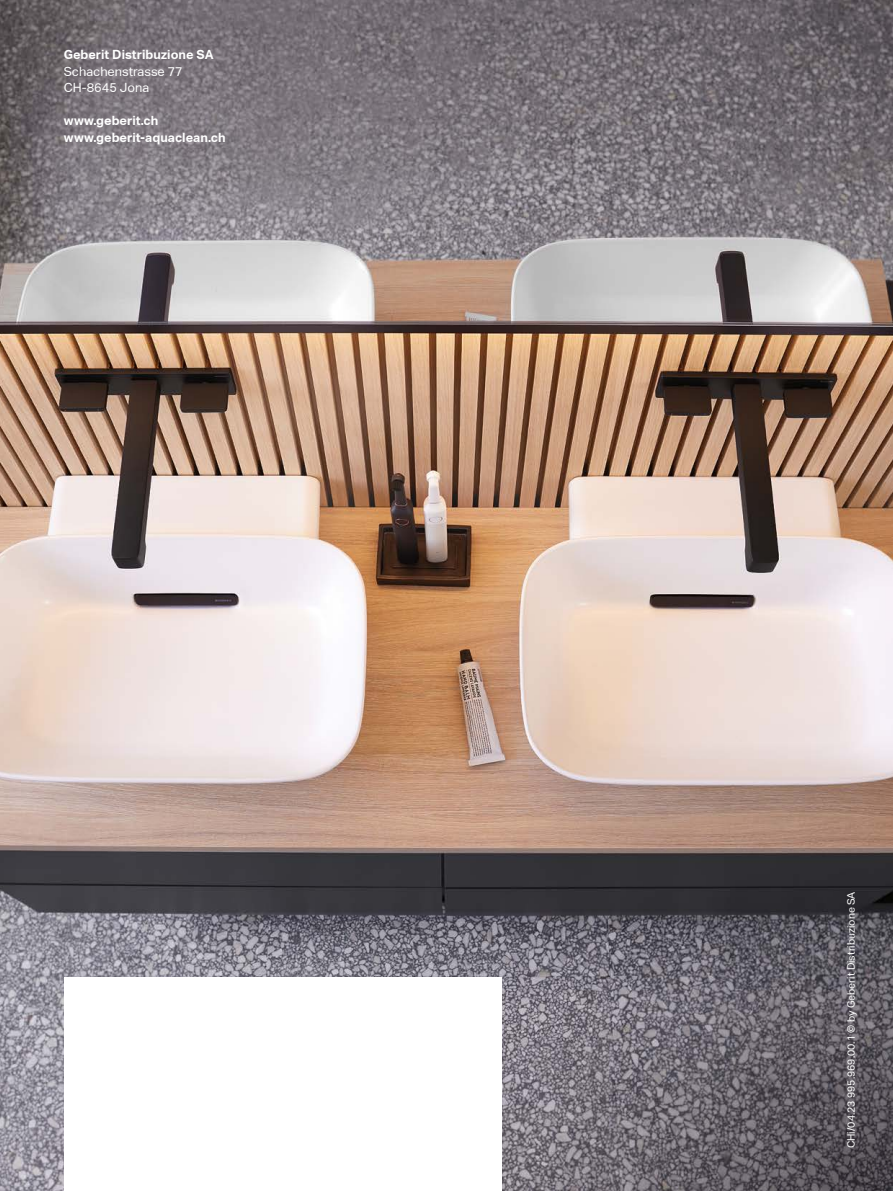
<style>
.page{position:relative;width:893px;height:1191px;background:#fff}
.page>*{position:absolute;margin:0;border:0;box-sizing:border-box;transform-origin:0 0}
.t1{font:700 12.75px/16.5px "Aktiv Grotesk Geberit";color:#fff}
.t2{font:12.75px/16.5px "Aktiv Grotesk Geberit";color:#fff}
.t3{font:10.5px "Aktiv Grotesk Geberit";color:#fff}
</style>
<div class="page">
<img style="left:0;top:0;width:893px;height:1191px">
<div style="left:64px;top:977px;width:437px;height:214px;background:#fff"></div>
<p class="t1" style="left:64px;top:46px;width:151px">Geberit Distribuzione SA</p>
<p class="t2" style="left:64px;top:63px;width:121px">Schachenstrasse 77<br>CH-8645 Jona</p>
<p class="t1" style="left:64px;top:112px;width:163px">www.geberit.ch www.geberit-aquaclean.ch</p>
<p class="t3" style="left:845px;top:1148px;width:258px;rotate:-90deg">CHi/04.23 995.969.00.1 © by Geberit Distribuzione SA</p>
</div>
